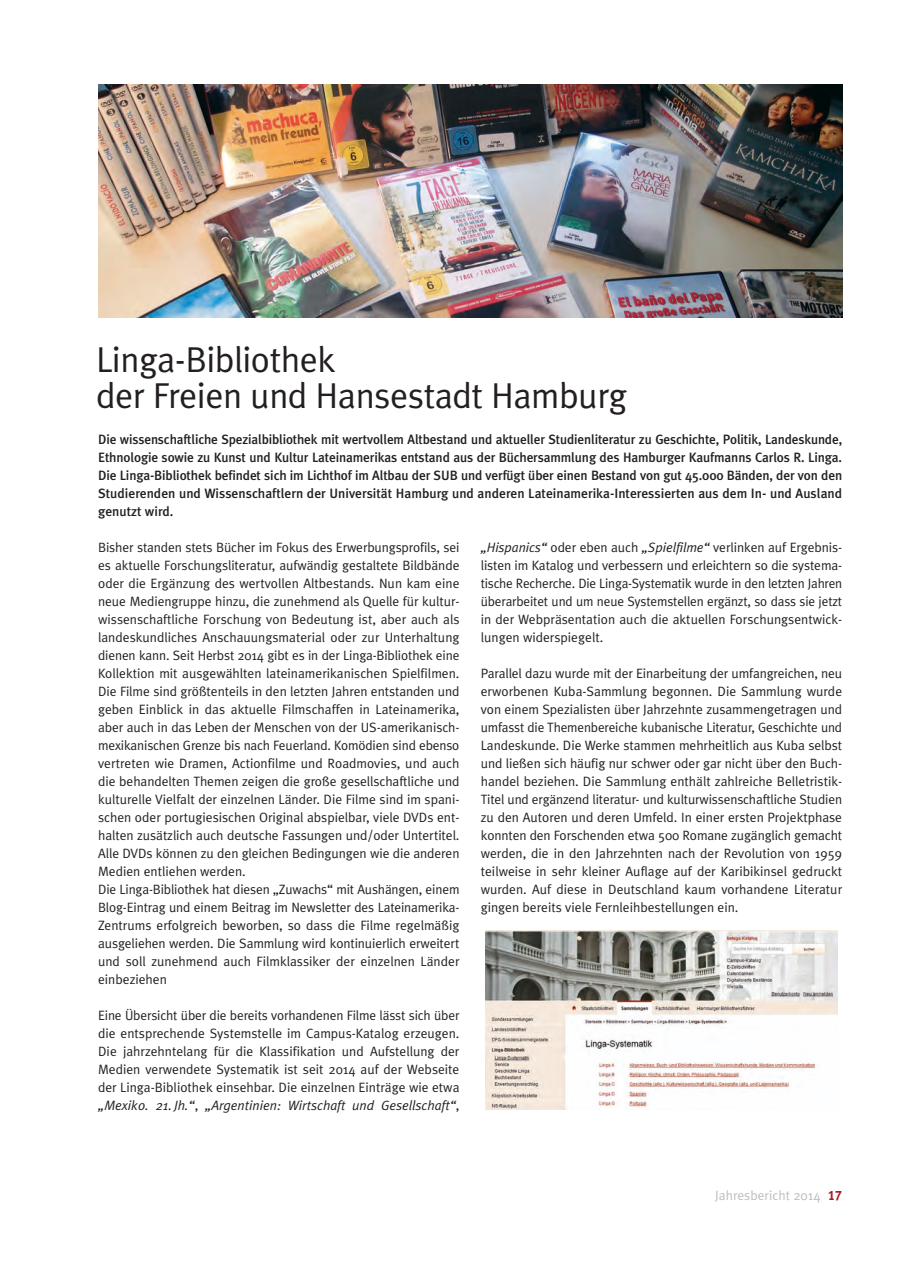
<style>
.page{position:relative;width:918px;height:1287px;background:#fff}
.page>*{position:absolute;margin:0;border:0;box-sizing:border-box;transform-origin:0 0}
.t1{font:36px/36px "Meta Plus Normal";letter-spacing:-.015em;color:#231f20}
.t2{font:13.5px/18px "Meta Plus Normal";letter-spacing:-.005em;color:#231f20;text-align:justify}
.t3{font:500 13.5px/18px "Meta Plus";color:#231f20;text-align:justify}
.t4{font:13.5px "Meta Plus Normal";color:#bcbdc0}
.s1{font-style:italic}
.s2{font-family:"Meta Plus Bold Caps";color:#a61c1f}
</style>
<div class="page">
<img style="left:98px;top:84px;width:744px;height:234px">
<img style="left:485px;top:930px;width:353px;height:180px">
<h1 class="t1" style="left:96px;top:345px;width:533px">Linga-Bibliothek<br>der Freien und Hansestadt Hamburg</h1>
<p class="t3" style="left:98px;top:432px;width:746px">Die wissenschaftliche Spezialbibliothek mit wertvollem Altbestand und aktueller Studienliteratur zu Geschichte, Politik, Landeskunde, Ethnologie sowie zu Kunst und Kultur Lateinamerikas entstand aus der Büchersammlung des Hamburger Kaufmanns Carlos R. Linga.<br>Die Linga-Bibliothek befindet sich im Lichthof im Altbau der SUB und verfügt über einen Bestand von gut 45.000 Bänden, der von den Studierenden und Wissenschaftlern der Universität Hamburg und anderen Lateinamerika-Interessierten aus dem In- und Ausland genutzt wird.</p>
<p class="t2" style="left:98px;top:540px;width:363px;text-align:left">Bisher standen stets Bücher im Fokus des Erwerbungsprofils, sei es aktuelle Forschungsliteratur, aufwändig gestaltete Bildbände oder die Ergänzung des wertvollen Altbestands. Nun kam eine neue Mediengruppe hinzu, die zunehmend als Quelle für kultur&shy;wissenschaftliche Forschung von Bedeutung ist, aber auch als landeskundliches Anschauungsmaterial oder zur Unterhaltung dienen kann. Seit Herbst 2014 gibt es in der Linga-Bibliothek eine Kollektion mit ausgewählten lateinamerikanischen Spielfilmen.<br>Die Filme sind größtenteils in den letzten Jahren entstanden und geben Einblick in das aktuelle Filmschaffen in Lateinamerika, aber auch in das Leben der Menschen von der US-amerikanisch&shy;mexikanischen Grenze bis nach Feuerland. Komödien sind ebenso vertreten wie Dramen, Actionfilme und Roadmovies, und auch die behandelten Themen zeigen die große gesellschaftliche und kulturelle Vielfalt der einzelnen Länder. Die Filme sind im spani&shy;schen oder portugiesischen Original abspielbar, viele DVDs ent&shy;halten zusätzlich auch deutsche Fassungen und/oder Untertitel.<br>Alle DVDs können zu den gleichen Bedingungen wie die anderen Medien entliehen werden.<br>Die Linga-Bibliothek hat diesen „Zuwachs“ mit Aushängen, einem Blog-Eintrag und einem Beitrag im Newsletter des Lateinamerika-Zentrums erfolgreich beworben, so dass die Filme regelmäßig ausgeliehen werden. Die Sammlung wird kontinuierlich erweitert und soll zunehmend auch Filmklassiker der einzelnen Länder einbeziehen</p>
<p class="t2" style="left:98px;top:1008px;width:363px">Eine Übersicht über die bereits vorhandenen Filme lässt sich über die entsprechende Systemstelle im Campus-Katalog erzeugen.<br>Die jahrzehntelang für die Klassifikation und Aufstellung der Medien verwendete Systematik ist seit 2014 auf der Webseite der Linga-Bibliothek einsehbar. Die einzelnen Einträge wie etwa <span class="s1">„Mexiko. 21. Jh.“</span>, <span class="s1">„Argentinien: Wirtschaft und Gesellschaft“</span>,</p>
<p class="t2" style="left:481px;top:540px;width:363px"><span class="s1">„Hispanics“</span> oder eben auch <span class="s1">„Spielfilme“</span> verlinken auf Ergebnis&shy;listen im Katalog und verbessern und erleichtern so die systema&shy;tische Recherche. Die Linga-Systematik wurde in den letzten Jahren überarbeitet und um neue Systemstellen ergänzt, so dass sie jetzt in der Webpräsentation auch die aktuellen Forschungsentwick&shy;lungen widerspiegelt.</p>
<p class="t2" style="left:481px;top:666px;width:363px">Parallel dazu wurde mit der Einarbeitung der umfangreichen, neu erworbenen Kuba-Sammlung begonnen. Die Sammlung wurde von einem Spezialisten über Jahrzehnte zusammengetragen und umfasst die Themenbereiche kubanische Literatur, Geschichte und Landeskunde. Die Werke stammen mehrheitlich aus Kuba selbst und ließen sich häufig nur schwer oder gar nicht über den Buch&shy;handel beziehen. Die Sammlung enthält zahlreiche Belletristik-Titel und ergänzend literatur- und kulturwissenschaftliche Studien zu den Autoren und deren Umfeld. In einer ersten Projektphase konnten den Forschenden etwa 500 Romane zugänglich gemacht werden, die in den Jahrzehnten nach der Revolution von 1959 teilweise in sehr kleiner Auflage auf der Karibikinsel gedruckt wurden. Auf diese in Deutschland kaum vorhandene Literatur gingen bereits viele Fernleihbestellungen ein.</p>
<p class="t4" style="left:715px;top:1190px;width:128px">Jahresbericht 2014 <span class="s2">17</span></p>
</div>
